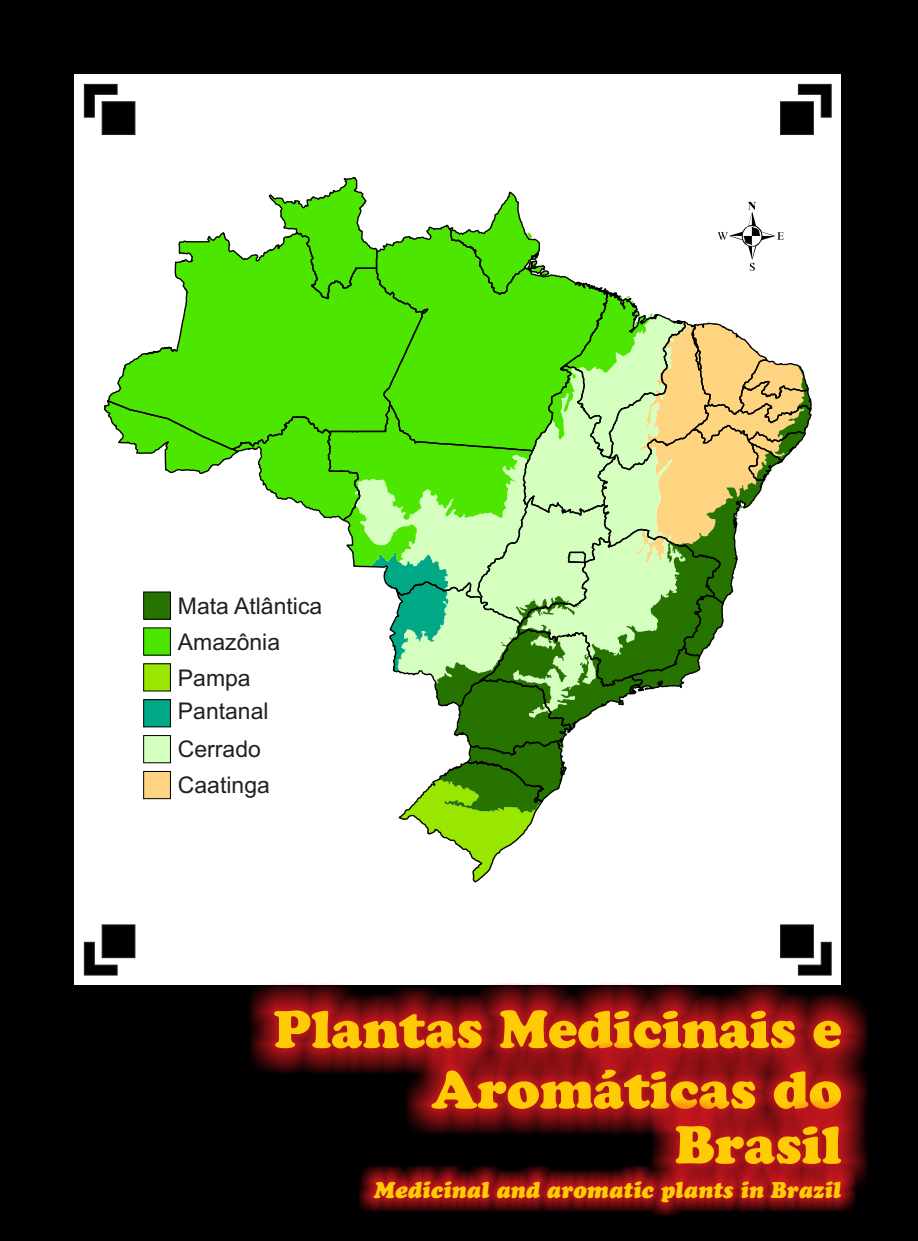
<style>
.page{position:relative;width:918px;height:1241px;background:#fff}
.page>*{position:absolute;margin:0;border:0;box-sizing:border-box;transform-origin:0 0}
.t1{font:700 52.5px/60.6px "Cooper Black Std";color:#ffcb04;text-align:right}
.t2{font:22.93px/35.9px "Arial";color:#231f20}
.t3{font:italic 700 22.75px "Cooper Black Std";color:#ffcb04}
</style>
<div class="page">
<div style="left:0;top:0;width:918px;height:1240px;background:#000"></div>
<div style="left:74px;top:74px;width:767px;height:910px;background:#fff"></div>
<div style="left:247px;top:983px;width:621px;height:91px;background:#ed1c24;opacity:.78"></div>
<div style="left:404px;top:1041px;width:464px;height:95px;background:#ed1c24;opacity:.78"></div>
<div style="left:648px;top:1099px;width:219px;height:91px;background:#ed1c24;opacity:.78"></div>
<svg style="left:780px;top:924px;width:52px;height:51px"></svg>
<svg style="left:83px;top:924px;width:53px;height:51px"></svg>
<svg style="left:780px;top:83px;width:52px;height:52px"></svg>
<svg style="left:83px;top:83px;width:53px;height:52px"></svg>
<svg style="left:103px;top:177px;width:709px;height:706px"></svg>
<div style="left:359px;top:1166px;width:496px;height:50px;background:#ed1c24;opacity:.78"></div>
<p class="t2" style="left:178px;top:589px;width:146px">Mata Atlântica<br>Amazônia<br>Pampa</p>
<p class="t2" style="left:178px;top:694px;width:92px;line-height:38px">Pantanal<br>Cerrado</p>
<p class="t2" style="left:178px;top:769px;width:93px">Caatinga</p>
<h1 class="t1" style="left:273px;top:1006px;width:570px">Plantas Medicinais e<br>Aromáticas do</h1>
<h1 class="t1" style="left:675px;top:1122px;width:168px">Brasil</h1>
<p class="t3" style="left:374px;top:1181px;width:469px">Medicinal and aromatic plants in Brazil</p>
</div>
